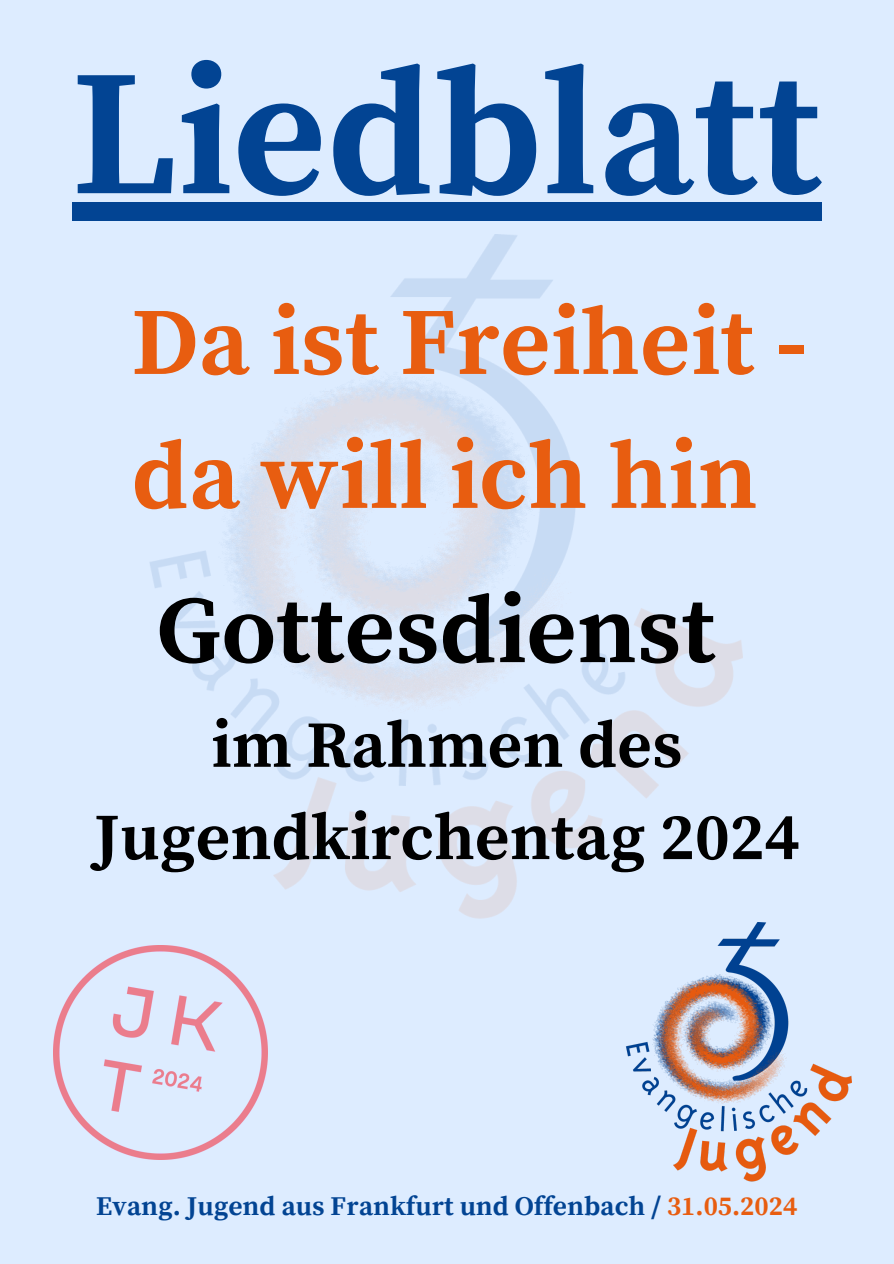
<style>
.page{position:relative;width:894px;height:1264px;background:#fff}
.page>*{position:absolute;margin:0;border:0;box-sizing:border-box;transform-origin:0 0}
.t1{font:700 180px "Source Serif Pro";color:#024493}
.t2{font:700 96px/133.8px "Source Serif Pro";color:#e85d10}
.t3{font:700 96px "Source Serif Pro";color:#000}
.t4{font:700 66px/92.2px "Source Serif Pro";color:#000;text-align:center}
.t5{font:700 27px "Source Serif Pro";color:#024493}
.s1{color:#e85d10}
</style>
<div class="page">
<div style="left:0;top:0;width:893px;height:1263px;background:#ddecff"></div>
<img style="left:150px;top:234px;width:592px;height:685px">
<img style="left:53px;top:945px;width:214px;height:214px">
<div style="left:72px;top:202px;width:749px;height:18px;background:#024493"></div>
<img style="left:626px;top:922px;width:224px;height:259px">
<p class="t1" style="left:72px;top:28px;width:751px">Liedblatt</p>
<h2 class="t2" style="left:132px;top:279px;width:677px">Da ist Freiheit - da will ich hin</h2>
<p class="t3" style="left:157px;top:574px;width:560px">Gottesdienst</p>
<p class="t4" style="left:94px;top:701px;width:706px">im Rahmen des<br>Jugendkirchentag 2024</p>
<p class="t5" style="left:96px;top:1190px;width:702px">Evang. Jugend aus Frankfurt und Offenbach / <span class="s1">31.05.2024</span></p>
</div>
